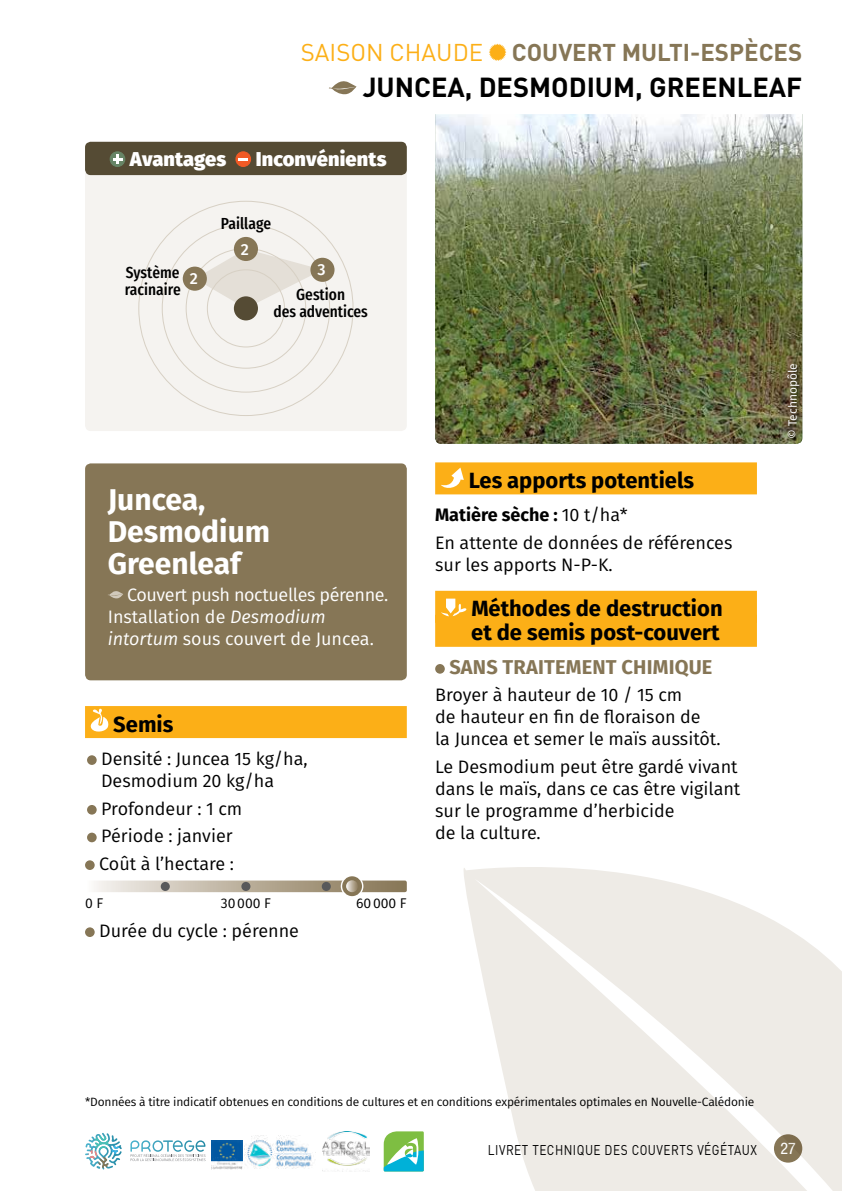
<style>
.page{position:relative;width:842px;height:1191px;background:#fff}
.page>*{position:absolute;margin:0;border:0;box-sizing:border-box;transform-origin:0 0}
.t1{font:700 30px/32px "Fira Sans";color:#fff}
.t2{font:700 27.2px "DIN";color:#000}
.t3{font:700 24px "DIN";color:#867656}
.t4{font:700 22px/24px "Fira Sans";color:#000}
.t5{font:800 20px "Fira Sans";letter-spacing:.01em;color:#fff}
.t6{font:700 20px "Fira Sans";letter-spacing:.01em;color:#867656}
.t7{font:18px/22px "Fira Sans";color:#000}
.t8{font:18px/22px "Fira Sans";letter-spacing:-.02em;color:#fff}
.t9{font:500 16px/17px "Fira Sans Condensed";color:#000}
.t10{font:500 16px "Fira Sans";color:#fff}
.t11{font:condensed 16px "Helvetica Neue";color:#fff}
.t12{font:14px "DIN";letter-spacing:.04em;color:#000;scale:.85 1}
.t13{font:14px "Fira Sans";color:#000}
.t14{font:12px "Fira Sans";letter-spacing:-.015em;color:#000}
.t15{font:12px "Fira Sans";color:#fff}
.s1{font-weight:400;color:#fcaf17}
.s2{font-style:italic}
.s3{font-weight:700}
</style>
<div class="page">
<svg style="left:384px;top:1131px;width:40px;height:40px"></svg>
<img style="left:212px;top:1140px;width:31px;height:29px">
<svg style="left:85px;top:1133px;width:20px;height:25px"></svg>
<svg style="left:94px;top:1135px;width:15px;height:15px"></svg>
<svg style="left:88px;top:1150px;width:9px;height:8px"></svg>
<svg style="left:111px;top:1145px;width:9px;height:8px"></svg>
<svg style="left:99px;top:1157px;width:10px;height:10px"></svg>
<svg style="left:130px;top:1140px;width:75px;height:21px"></svg>
<img style="left:245px;top:1135px;width:71px;height:34px">
<img style="left:322px;top:1131px;width:47px;height:40px">
<svg style="left:463px;top:867px;width:379px;height:324px;fill:#eeebe6"></svg>
<div style="left:85px;top:463px;width:322px;height:217px;background:#867656;border-radius:6px"></div>
<svg style="left:108px;top:591px;width:15px;height:7px"></svg>
<img style="left:435px;top:114px;width:367px;height:330px">
<div style="left:85px;top:142px;width:322px;height:289px;background:#f5f3f0;border-radius:6px"></div>
<svg style="left:195px;top:249px;width:127px;height:59px"></svg>
<div style="left:85px;top:142px;width:322px;height:33px;background:#554b34;border-radius:6px"></div>
<div style="left:110px;top:152px;width:15px;height:14px;background:#678566;border-radius:50%"></div>
<div style="left:110px;top:151px;width:15px;height:16px;border:1px solid #678566;border-radius:50%"></div>
<svg style="left:113px;top:155px;width:9px;height:9px"></svg>
<div style="left:236px;top:152px;width:15px;height:14px;background:#f15a25;border-radius:50%"></div>
<div style="left:235px;top:151px;width:16px;height:16px;border:1px solid #f15a25;border-radius:50%"></div>
<svg style="left:239px;top:158px;width:9px;height:2px"></svg>
<div style="left:207px;top:269px;width:78px;height:78px;border:1px solid #d7d0c4;border-radius:50%"></div>
<div style="left:234px;top:296px;width:24px;height:24px;background:#554b34;border-radius:50%"></div>
<div style="left:183px;top:267px;width:24px;height:24px;background:#867656;border-radius:50%"></div>
<div style="left:310px;top:258px;width:25px;height:24px;background:#867656;border-radius:50%"></div>
<div style="left:234px;top:237px;width:24px;height:24px;background:#867656;border-radius:50%"></div>
<div style="left:435px;top:462px;width:322px;height:32px;background:#fcaf17"></div>
<div style="left:435px;top:591px;width:322px;height:32px;background:#fcaf17"></div>
<div style="left:435px;top:615px;width:322px;height:32px;background:#fcaf17"></div>
<svg style="left:441px;top:467px;width:23px;height:21px"></svg>
<svg style="left:441px;top:598px;width:26px;height:18px"></svg>
<div style="left:435px;top:664px;width:10px;height:9px;background:#867656;border-radius:50%"></div>
<div style="left:85px;top:706px;width:322px;height:32px;background:#fcaf17"></div>
<svg style="left:90px;top:708px;width:19px;height:24px"></svg>
<div style="left:87px;top:755px;width:10px;height:10px;background:#867656;border-radius:50%"></div>
<div style="left:87px;top:805px;width:10px;height:9px;background:#867656;border-radius:50%"></div>
<div style="left:87px;top:832px;width:10px;height:10px;background:#867656;border-radius:50%"></div>
<div style="left:85px;top:860px;width:10px;height:10px;background:#867656;border-radius:50%"></div>
<svg style="left:342px;top:876px;width:20px;height:20px"></svg>
<svg style="left:94px;top:880px;width:313px;height:12px"></svg>
<div style="left:85px;top:927px;width:10px;height:10px;background:#867656;border-radius:50%"></div>
<div style="left:786px;top:364px;width:17px;height:78px;background:#000;opacity:.89"></div>
<svg style="left:489px;top:44px;width:17px;height:17px"></svg>
<svg style="left:329px;top:81px;width:28px;height:13px"></svg>
<h3 class="t3" style="left:301px;top:37px;width:503px"><span class="s1">SAISON CHAUDE</span> COUVERT MULTI-ESPÈCES</h3>
<h2 class="t2" style="left:363px;top:69px;width:441px">JUNCEA, DESMODIUM, GREENLEAF</h2>
<p class="t5" style="left:130px;top:141px;width:98px">Avantages</p>
<p class="t5" style="left:256px;top:141px;width:132px">Inconvénients</p>
<p class="t9" style="left:221px;top:213px;width:52px">Paillage</p>
<p class="t9" style="left:125px;top:262px;width:58px">Système racinaire</p>
<p class="t10" style="left:190px;top:266px;width:10px">2</p>
<p class="t10" style="left:241px;top:236px;width:10px">2</p>
<p class="t10" style="left:317px;top:257px;width:10px">3</p>
<p class="t9" style="left:274px;top:284px;width:96px;text-align:center">Gestion<br>des adventices</p>
<h1 class="t1" style="left:108px;top:481px;width:164px">Juncea,<br>Desmodium<br>Greenleaf</h1>
<p class="t8" style="left:108px;top:583px;width:282px;text-indent:19px">Couvert push noctuelles pérenne.<br>Installation de <span class="s2">Desmodium intortum</span> sous couvert de Juncea.</p>
<p class="t4" style="left:113px;top:710px;width:62px">Semis</p>
<p class="t7" style="left:101px;top:747px;width:208px">Densité : Juncea 15 kg/ha,<br>Desmodium 20 kg/ha</p>
<p class="t7" style="left:99px;top:794px;width:145px;line-height:27.6px">Profondeur : 1 cm<br>Période : janvier<br>Coût à l’hectare :</p>
<p class="t13" style="left:85px;top:892px;width:20px">0 F</p>
<p class="t13" style="left:221px;top:892px;width:52px">30000 F</p>
<p class="t13" style="left:356px;top:892px;width:52px">60000 F</p>
<p class="t7" style="left:99px;top:919px;width:201px">Durée du cycle : pérenne</p>
<p class="t4" style="left:469px;top:467px;width:227px">Les apports potentiels</p>
<p class="t7" style="left:435px;top:501px;width:299px;line-height:27.6px"><span class="s3">Matière sèche :</span> 10 t/ha*<br>En attente de données de références</p>
<p class="t7" style="left:435px;top:553px;width:179px">sur les apports N-P-K.</p>
<p class="t4" style="left:471px;top:595px;width:253px">Méthodes de destruction et de semis post-couvert</p>
<p class="t6" style="left:449px;top:650px;width:265px">SANS TRAITEMENT CHIMIQUE</p>
<p class="t7" style="left:435px;top:683px;width:287px">Broyer à hauteur de 10 / 15 cm<br>de hauteur en fin de floraison de<br>la Juncea et semer le maïs aussitôt.</p>
<p class="t7" style="left:435px;top:755px;width:307px">Le Desmodium peut être gardé vivant dans le maïs, dans ce cas être vigilant sur le programme d’herbicide<br>de la culture.</p>
<p class="t15" style="left:783px;top:439px;width:77px;rotate:-90deg">© Technopôle</p>
<p class="t14" style="left:85px;top:1092px;width:671px">*Données à titre indicatif obtenues en conditions de cultures et en conditions expérimentales optimales en Nouvelle-Calédonie</p>
<p class="t12" style="left:488px;top:1140px;width:318px">LIVRET TECHNIQUE DES COUVERTS VÉGÉTAUX</p>
<p class="t11" style="left:780px;top:1139px;width:17px">27</p>
</div>
